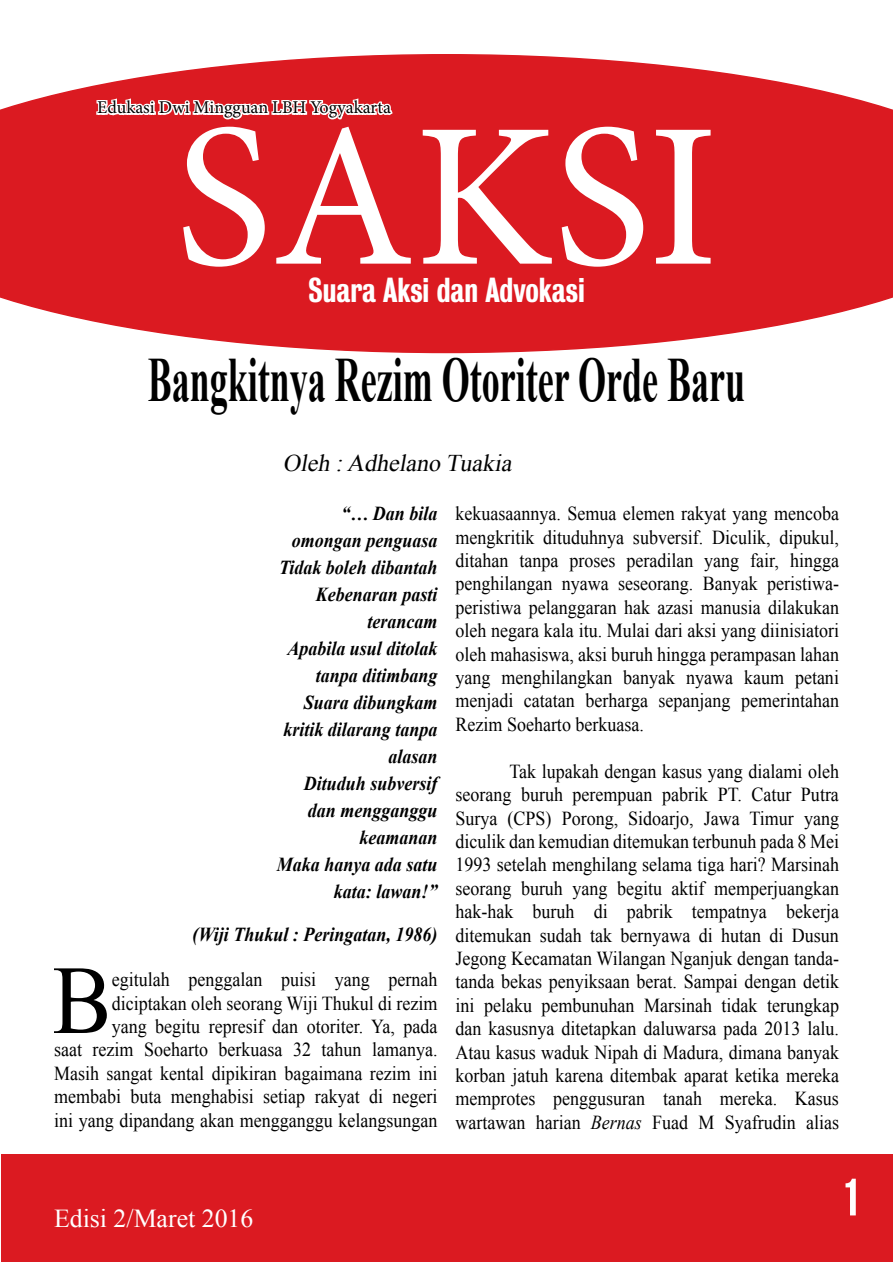
<style>
.page{position:relative;width:893px;height:1263px;background:#fff}
.page>*{position:absolute;margin:0;border:0;box-sizing:border-box;transform-origin:0 0}
.t1{font:205.95px "Minion Pro";color:#fff}
.t2{font:97.5px "Times New Roman";color:#000;scale:.91 1}
.t3{font:700 63px "Times New Roman";color:#000;scale:.57 1}
.t4{font:700 52.5px "Bebas Neue";color:#fff}
.t5{font:31.65px "Bureau Grotesque Three Five";color:#fff}
.t6{font:25.8px "Times New Roman";color:#fff}
.t7{font:italic 24px "Times New Roman";color:#000}
.t8{font:19.8px/23.4px "Times New Roman";color:#000;text-align:justify;scale:.91 1}
.t9{font:italic 700 19.8px/27px "Times New Roman";color:#000;text-align:right;scale:.91 1}
.t10{font:18px "Minion Pro";color:#000}
.s1{font-style:italic}
</style>
<div class="page">
<div style="left:1px;top:1154px;width:891px;height:108px;background:#db1a21"></div>
<svg style="left:0;top:54px;width:893px;height:299px;background:#df363c"></svg>
<p class="t10" style="left:97px;top:95px;width:295px">Edukasi Dwi Mingguan LBH Yogyakarta</p>
<h1 class="t1" style="left:175px;top:60px;width:545px">SAKSI</h1>
<h3 class="t5" style="left:308px;top:272px;width:278px">Suara Aksi dan Advokasi</h3>
<h3 class="t3" style="left:148px;top:336px;width:1049px">Bangkitnya Rezim Otoriter Orde Baru</h3>
<p class="t7" style="left:283px;top:446px;width:236px">Oleh :Adhelano Tuakia</p>
<p class="t9" style="left:277px;top:499px;width:178px">“… Dan bila omongan penguasa<br>Tidak boleh dibantah<br>Kebenaran pasti terancam<br>Apabila usul ditolak tanpa ditimbang<br>Suara dibungkam kritik dilarang tanpa alasan<br>Dituduh subversif dan mengganggu keamanan<br>Maka hanya ada satu kata: lawan!”</p>
<p class="t9" style="left:193px;top:920px;width:271px">(Wiji Thukul : Peringatan, 1986)</p>
<h2 class="t2" style="left:53px;top:935px;width:67px">B</h2>
<p class="t8" style="left:54px;top:967px;width:423px;text-align:right">egitulah penggalan puisi yang pernah diciptakan oleh seorang Wiji Thukul di rezim<br>yang begitu represif dan otoriter. Ya, pada<br>saat rezim Soeharto berkuasa 32 tahun lamanya.<br>Masih sangat kental dipikiran bagaimana rezim ini membabi buta menghabisi setiap rakyat di negeri ini yang dipandang akan mengganggu kelangsungan</p>
<p class="t8" style="left:455px;top:502px;width:423px">kekuasaannya. Semua elemen rakyat yang mencoba mengkritik dituduhnya subversif. Diculik, dipukul, ditahan tanpa proses peradilan yang fair, hingga penghilangan nyawa seseorang. Banyak peristiwa&shy;peristiwa pelanggaran hak azasi manusia dilakukan oleh negara kala itu. Mulai dari aksi yang diinisiatori oleh mahasiswa, aksi buruh hingga perampasan lahan yang menghilangkan banyak nyawa kaum petani menjadi catatan berharga sepanjang pemerintahan Rezim Soeharto berkuasa.</p>
<p class="t8" style="left:455px;top:759px;width:423px;text-indent:54px">Tak lupakah dengan kasus yang dialami oleh seorang buruh perempuan pabrik PT. Catur Putra Surya (CPS) Porong, Sidoarjo, Jawa Timur yang diculik dan kemudian ditemukan terbunuh pada 8 Mei 1993 setelah menghilang selama tiga hari? Marsinah seorang buruh yang begitu aktif memperjuangkan hak-hak buruh di pabrik tempatnya bekerja ditemukan sudah tak bernyawa di hutan di Dusun Jegong Kecamatan Wilangan Nganjuk dengan tanda&shy;tanda bekas penyiksaan berat. Sampai dengan detik ini pelaku pembunuhan Marsinah tidak terungkap dan kasusnya ditetapkan daluwarsa pada 2013 lalu.<br>Atau kasus waduk Nipah di Madura, dimana banyak korban jatuh karena ditembak aparat ketika mereka memprotes penggusuran tanah mereka. Kasus wartawan harian <span class="s1">Bernas</span> Fuad M Syafrudin alias</p>
<h3 class="t6" style="left:54px;top:1201px;width:201px">Edisi 2/Maret 2016</h3>
<h3 class="t4" style="left:840px;top:1168px;width:22px">1</h3>
</div>
